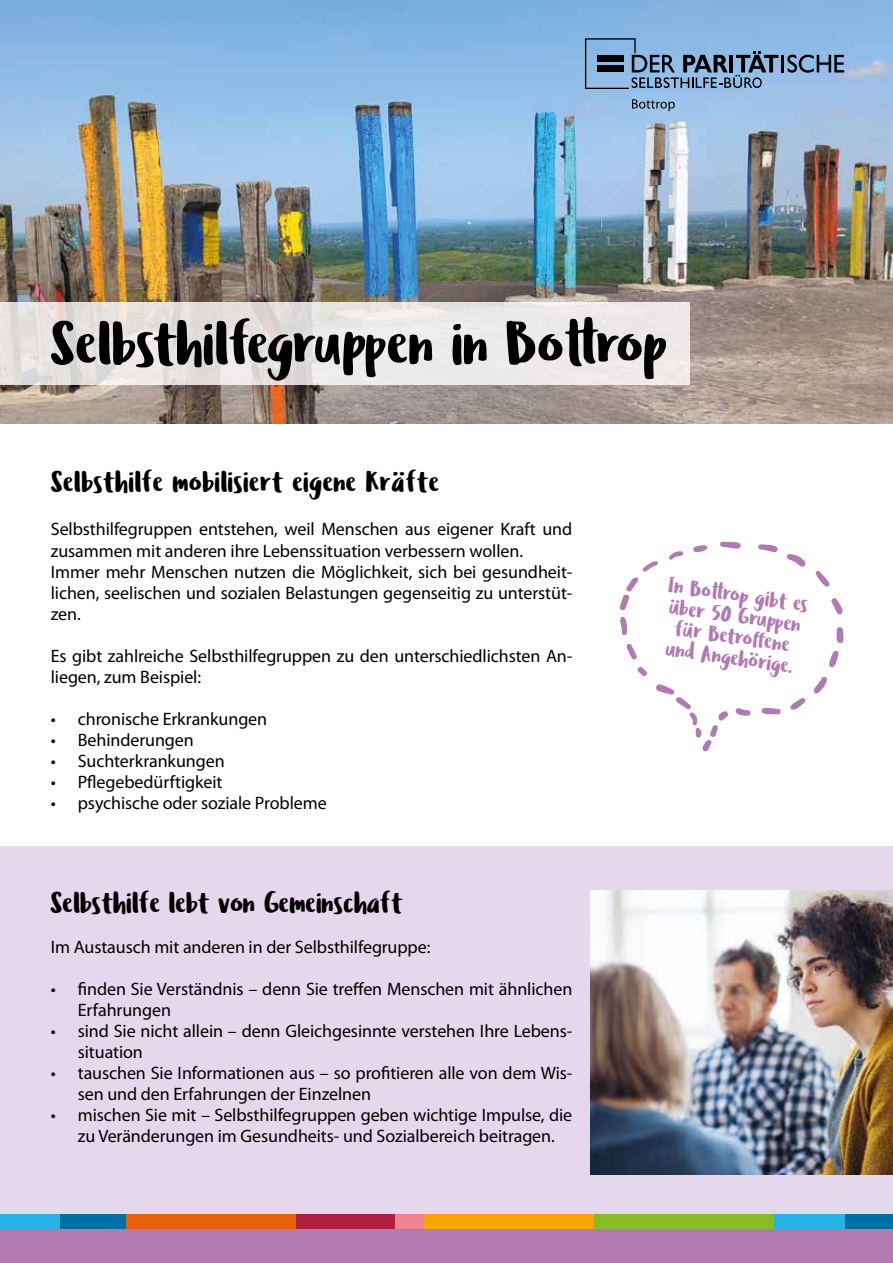
<style>
.page{position:relative;width:893px;height:1263px;background:#fff}
.page>*{position:absolute;margin:0;border:0;box-sizing:border-box;transform-origin:0 0}
.Zwischenüberschrift{font:30px "Ludicrous";color:#000}
.Fließ{font:22.5px/21px "Ludicrous";color:#b27ab3}
.Fließ-2{font:18px/21px "Myriad Pro";letter-spacing:-.005em;color:#000}
</style>
<div class="page">
<img style="left:0;top:0;width:893px;height:423px">
<div style="left:0;top:846px;width:893px;height:417px;background:#e6d8ec"></div>
<div style="left:58px;top:1214px;width:69px;height:21px;background:#006fa2"></div>
<div style="left:0;top:1214px;width:59px;height:21px;background:#26b3e8"></div>
<div style="left:126px;top:1214px;width:172px;height:21px;background:#eb600a"></div>
<div style="left:296px;top:1214px;width:100px;height:21px;background:#ae2040"></div>
<div style="left:395px;top:1214px;width:31px;height:21px;background:#f08590"></div>
<div style="left:424px;top:1214px;width:173px;height:21px;background:#f7a600"></div>
<div style="left:594px;top:1214px;width:182px;height:21px;background:#86bc25"></div>
<div style="left:775px;top:1214px;width:75px;height:21px;background:#26b3e8"></div>
<div style="left:845px;top:1214px;width:48px;height:21px;background:#006fa2"></div>
<div style="left:0;top:1230px;width:893px;height:33px;background:#b27ab3"></div>
<svg style="left:626px;top:644px;width:21px;height:32px"></svg>
<svg style="left:619px;top:561px;width:39px;height:74px"></svg>
<svg style="left:669px;top:551px;width:15px;height:9px"></svg>
<svg style="left:693px;top:545px;width:15px;height:7px"></svg>
<svg style="left:720px;top:541px;width:21px;height:8px"></svg>
<svg style="left:758px;top:544px;width:20px;height:8px"></svg>
<svg style="left:787px;top:554px;width:19px;height:13px"></svg>
<svg style="left:815px;top:570px;width:15px;height:17px"></svg>
<svg style="left:831px;top:598px;width:12px;height:17px"></svg>
<svg style="left:829px;top:627px;width:15px;height:41px"></svg>
<svg style="left:814px;top:676px;width:13px;height:17px"></svg>
<svg style="left:790px;top:698px;width:16px;height:12px"></svg>
<svg style="left:761px;top:707px;width:20px;height:8px"></svg>
<svg style="left:735px;top:708px;width:16px;height:8px"></svg>
<svg style="left:656px;top:684px;width:72px;height:68px"></svg>
<img style="left:590px;top:890px;width:303px;height:285px">
<svg style="left:632px;top:99px;width:43px;height:12px"></svg>
<svg style="left:584px;top:38px;width:260px;height:52px;background:#7395b7"></svg>
<svg style="left:0;top:302px;width:689px;height:83px;background:#e7e4e2"></svg>
<svg style="left:51px;top:317px;width:615px;height:64px;background:#a09f9e"></svg>
<p class="Zwischenüberschrift" style="left:51px;top:461px;width:390px">Selbsthilfe mobilisiert eigene Kräfte</p>
<p class="Fließ-2" style="left:51px;top:519px;width:523px">Selbsthilfegruppen entstehen, weil Menschen aus eigener Kraft und zusammen mit anderen ihre Lebenssituation verbessern wollen.</p>
<p class="Fließ-2" style="left:51px;top:561px;width:523px;text-align:justify">Immer mehr Menschen nutzen die Möglichkeit, sich bei gesundheit&shy;lichen, seelischen und sozialen Belastungen gegenseitig zu unterstüt&shy;zen.</p>
<p class="Fließ-2" style="left:51px;top:645px;width:523px">Es gibt zahlreiche Selbsthilfegruppen zu den unterschiedlichsten An&shy;liegen, zum Beispiel:</p>
<p class="Fließ-2" style="left:51px;top:708px;width:218px">• chronische Erkrankungen</p>
<p class="Fließ-2" style="left:51px;top:729px;width:144px">• Behinderungen</p>
<p class="Fließ-2" style="left:51px;top:750px;width:175px">• Suchterkrankungen</p>
<p class="Fließ-2" style="left:51px;top:771px;width:173px">• Pflegebedürftigkeit</p>
<p class="Fließ-2" style="left:51px;top:792px;width:277px">• psychische oder soziale Probleme</p>
<p class="Zwischenüberschrift" style="left:51px;top:882px;width:354px">Selbsthilfe lebt von Gemeinschaft</p>
<p class="Fließ-2" style="left:51px;top:936px;width:381px">Im Austausch mit anderen in der Selbsthilfegruppe:</p>
<p class="Fließ-2" style="left:78px;top:978px;width:496px;text-indent:-27px">• finden Sie Verständnis – denn Sie treffen Menschen mit ähnlichen<br>Erfahrungen</p>
<p class="Fließ-2" style="left:78px;top:1020px;width:496px;text-indent:-27px">• sind Sie nicht allein – denn Gleichgesinnte verstehen Ihre Lebens&shy;situation</p>
<p class="Fließ-2" style="left:78px;top:1062px;width:496px;text-indent:-27px">• tauschen Sie Informationen aus – so profitieren alle von dem Wis&shy;sen und den Erfahrungen der Einzelnen</p>
<p class="Fließ-2" style="left:51px;top:1104px;width:523px;text-align:center">• mischen Sie mit – Selbsthilfegruppen geben wichtige Impulse, die zu Veränderungen im Gesundheits- und Sozialbereich beitragen.</p>
<p class="Fließ" style="left:670px;top:574px;width:143px;rotate:8deg">In Bottrop gibt es über 50 Grupp en</p>
<p class="Fließ" style="left:677px;top:618px;width:118px;rotate:8deg">für Betroff ene</p>
<p class="Fließ" style="left:668px;top:638px;width:130px;rotate:8deg">und Angehörige.</p>
</div>
